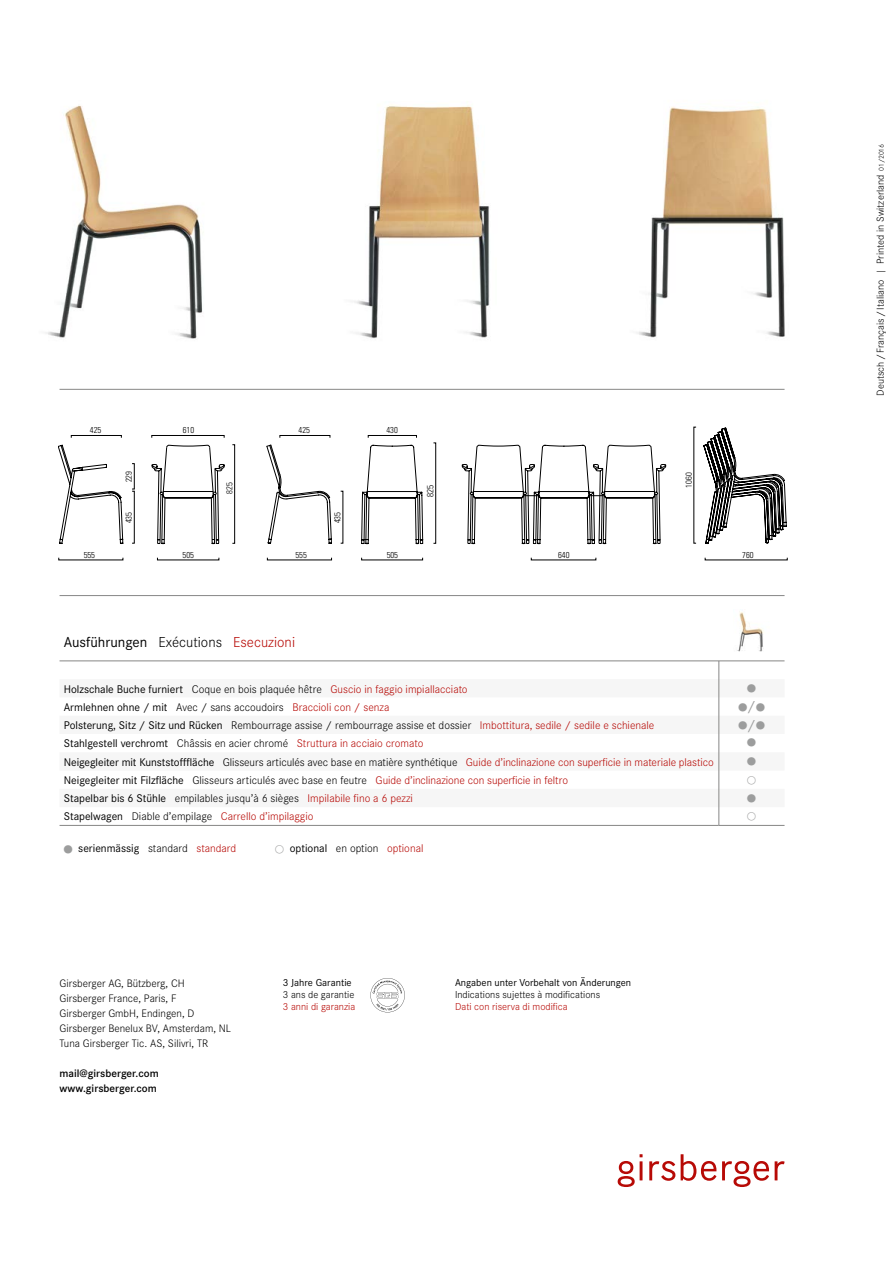
<style>
.page{position:relative;width:893px;height:1263px;background:#fff}
.page>*{position:absolute;margin:0;border:0;box-sizing:border-box;transform-origin:0 0}
.t1{font:15px "Corporate S";color:#000}
.t2{font:300 11.55px "Corporate S";color:#b70a06}
.t3{font:300 11.55px "Corporate S";color:#000}
.t4{font:11.55px "Corporate S";color:#000}
.t5{font:300 11.25px/15px "Corporate S";color:#000}
.t6{font:600 11.25px/15px "Corporate S";color:#000}
.t7{font:300 10.5px "Corporate S";color:#000}
.t8{font:10.5px "Corporate S";color:#000}
.t9{font:300 10.5px "Corporate S";color:#b70a06}
.t10{font:10.5px "European Pi One";color:#9c9d9d}
.t11{font:300 condensed 9px "Univers";color:#000}
.t12{font:300 condensed 8.55px "Univers";color:#000}
.s1{font-weight:300}
.s2{font-weight:300;color:#b70a06}
.s3{font-weight:400;color:#000}
.s4{color:#000}
.s5{font-weight:400}
.s6{color:#b70a06}
.s7{font-family:"Corporate S";font-size:15px}
.s8{font-family:"European Pi One";font-size:10.5px;color:#9c9d9d}
.s9{font-size:7.5px}
</style>
<div class="page">
<hr style="left:60px;top:825px;width:659px;height:1px;background:#878786">
<hr style="left:719px;top:825px;width:65px;height:1px;background:#878786">
<img style="left:354px;top:105px;width:136px;height:234px">
<img style="left:636px;top:102px;width:149px;height:236px">
<img style="left:45px;top:105px;width:158px;height:234px">
<svg style="left:152px;top:445px;width:73px;height:99px"></svg>
<svg style="left:268px;top:445px;width:503px;height:99px"></svg>
<svg style="left:703px;top:428px;width:84px;height:112px"></svg>
<div style="left:151px;top:435px;width:73px;height:3px;border:1px solid #000"></div>
<svg style="left:58px;top:445px;width:65px;height:99px"></svg>
<div style="left:132px;top:491px;width:3px;height:52px;border:1px solid #000"></div>
<div style="left:132px;top:463px;width:3px;height:26px;border:1px solid #000"></div>
<div style="left:71px;top:435px;width:51px;height:3px;border:1px solid #000"></div>
<div style="left:280px;top:435px;width:50px;height:3px;border:1px solid #000"></div>
<div style="left:232px;top:444px;width:3px;height:100px;border:1px solid #000"></div>
<div style="left:368px;top:435px;width:49px;height:3px;border:1px solid #000"></div>
<div style="left:433px;top:443px;width:3px;height:101px;border:1px solid #000"></div>
<svg style="left:462px;top:445px;width:204px;height:99px"></svg>
<hr style="left:60px;top:595px;width:724px;height:1px;background:#878786">
<hr style="left:60px;top:389px;width:724px;height:1px;background:#878786">
<hr style="left:60px;top:661px;width:724px;height:1px;background:#878786">
<hr style="left:719px;top:661px;width:1px;height:164px;background:#878786">
<svg style="left:618px;top:1154px;width:166px;height:33px"></svg>
<svg style="left:370px;top:978px;width:35px;height:34px"></svg>
<img style="left:737px;top:612px;width:27px;height:40px">
<p class="t12" style="left:90px;top:425px;width:13px">425</p>
<p class="t12" style="left:84px;top:549px;width:13px">555</p>
<p class="t12" style="left:124px;top:482px;width:13px;rotate:-90deg">229</p>
<p class="t12" style="left:124px;top:523px;width:13px;rotate:-90deg">435</p>
<p class="t12" style="left:183px;top:425px;width:13px">610</p>
<p class="t12" style="left:224px;top:494px;width:13px;rotate:-90deg">825</p>
<p class="t12" style="left:299px;top:425px;width:13px">425</p>
<p class="t12" style="left:332px;top:523px;width:13px;rotate:-90deg">435</p>
<p class="t12" style="left:386px;top:425px;width:13px">430</p>
<p class="t11" style="left:425px;top:497px;width:14px;rotate:-90deg">825</p>
<p class="t12" style="left:684px;top:488px;width:17px;rotate:-90deg">1060</p>
<p class="t12" style="left:183px;top:549px;width:13px">505</p>
<p class="t12" style="left:295px;top:549px;width:13px">555</p>
<p class="t12" style="left:742px;top:549px;width:13px">760</p>
<p class="t12" style="left:387px;top:549px;width:13px">505</p>
<p class="t12" style="left:558px;top:549px;width:13px">640</p>
<p class="t1" style="left:64px;top:633px;width:233px">Ausführungen <span class="s1">Exécutions</span> <span class="s2">Esecuzioni</span></p>
<p class="t2" style="left:64px;top:682px;width:405px"><span class="s3">Holzschale Buche furniert</span> <span class="s4">Coque en bois plaquée hêtre</span> Guscio in faggio impiallacciato</p>
<p class="t10" style="left:747px;top:684px;width:10px">V</p>
<p class="t3" style="left:64px;top:700px;width:327px"><span class="s5">Armlehnen ohne / mit</span> Avec / sans accoudoirs <span class="s6">Braccioli con / senza</span></p>
<p class="t10" style="left:738px;top:702px;width:28px">V<span class="s7">/</span>V</p>
<p class="t3" style="left:64px;top:719px;width:592px"><span class="s5">Polsterung, Sitz / Sitz und Rücken</span> Rembourrage assise / rembourrage assise et dossier <span class="s6">Imbottitura, sedile / sedile e schienale</span></p>
<p class="t10" style="left:738px;top:720px;width:28px">V<span class="s7">/</span>V</p>
<p class="t2" style="left:64px;top:737px;width:361px"><span class="s3">Stahlgestell verchromt</span> <span class="s4">Châssis en acier chromé</span> Struttura in acciaio cromato</p>
<p class="t10" style="left:747px;top:737px;width:10px">V</p>
<p class="t2" style="left:64px;top:755px;width:651px"><span class="s3">Neigegleiter mit Kunststofffläche</span> <span class="s4">Glisseurs articulés avec base en matière synthétique</span> Guide d’inclinazione con superficie in materiale plastico</p>
<p class="t10" style="left:747px;top:757px;width:10px">V</p>
<p class="t2" style="left:64px;top:774px;width:506px"><span class="s3">Neigegleiter mit Filzfläche</span> <span class="s4">Glisseurs articulés avec base en feutre</span> Guide d’inclinazione con superficie in feltro</p>
<p class="t10" style="left:747px;top:775px;width:10px">V</p>
<p class="t3" style="left:64px;top:792px;width:351px"><span class="s5">Stapelbar bis 6 Stühle</span> empilables jusqu’à 6 sièges <span class="s6">Impilabile fino a 6 pezzi</span></p>
<p class="t10" style="left:747px;top:793px;width:10px">V</p>
<p class="t2" style="left:64px;top:810px;width:251px"><span class="s3">Stapelwagen</span> <span class="s4">Diable d’empilage</span> Carrello d’impilaggio</p>
<p class="t10" style="left:747px;top:812px;width:10px">V</p>
<p class="t4" style="left:64px;top:841px;width:174px"><span class="s8">V</span> serienmässig <span class="s1">standard</span> <span class="s2">standard</span></p>
<p class="t4" style="left:275px;top:841px;width:150px"><span class="s8">V</span> optional <span class="s1">en option</span> <span class="s2">optional</span></p>
<p class="t5" style="left:60px;top:975px;width:173px">Girsberger AG, Bützberg, CH<br>Girsberger France, Paris, F<br>Girsberger GmbH, Endingen, D<br>Girsberger Benelux BV, Amsterdam, NL<br>Tuna Girsberger Tic. AS, Silivri, TR</p>
<p class="t6" style="left:60px;top:1065px;width:101px">mail@girsberger.com www.girsberger.com</p>
<p class="t8" style="left:283px;top:976px;width:70px">3 Jahre Garantie</p>
<p class="t7" style="left:283px;top:988px;width:73px">3 ans de garantie</p>
<p class="t9" style="left:283px;top:1000px;width:74px">3 anni di garanzia</p>
<p class="t8" style="left:455px;top:976px;width:178px">Angaben unter Vorbehalt von Änderungen</p>
<p class="t7" style="left:455px;top:988px;width:147px">Indications sujettes à modifications</p>
<p class="t9" style="left:455px;top:1000px;width:114px">Dati con riserva di modifica</p>
<p class="t7" style="left:874px;top:396px;width:253px;rotate:-90deg">Deutsch/Français/Italiano | Printed in Switzerland <span class="s9">01/2016</span></p>
</div>
